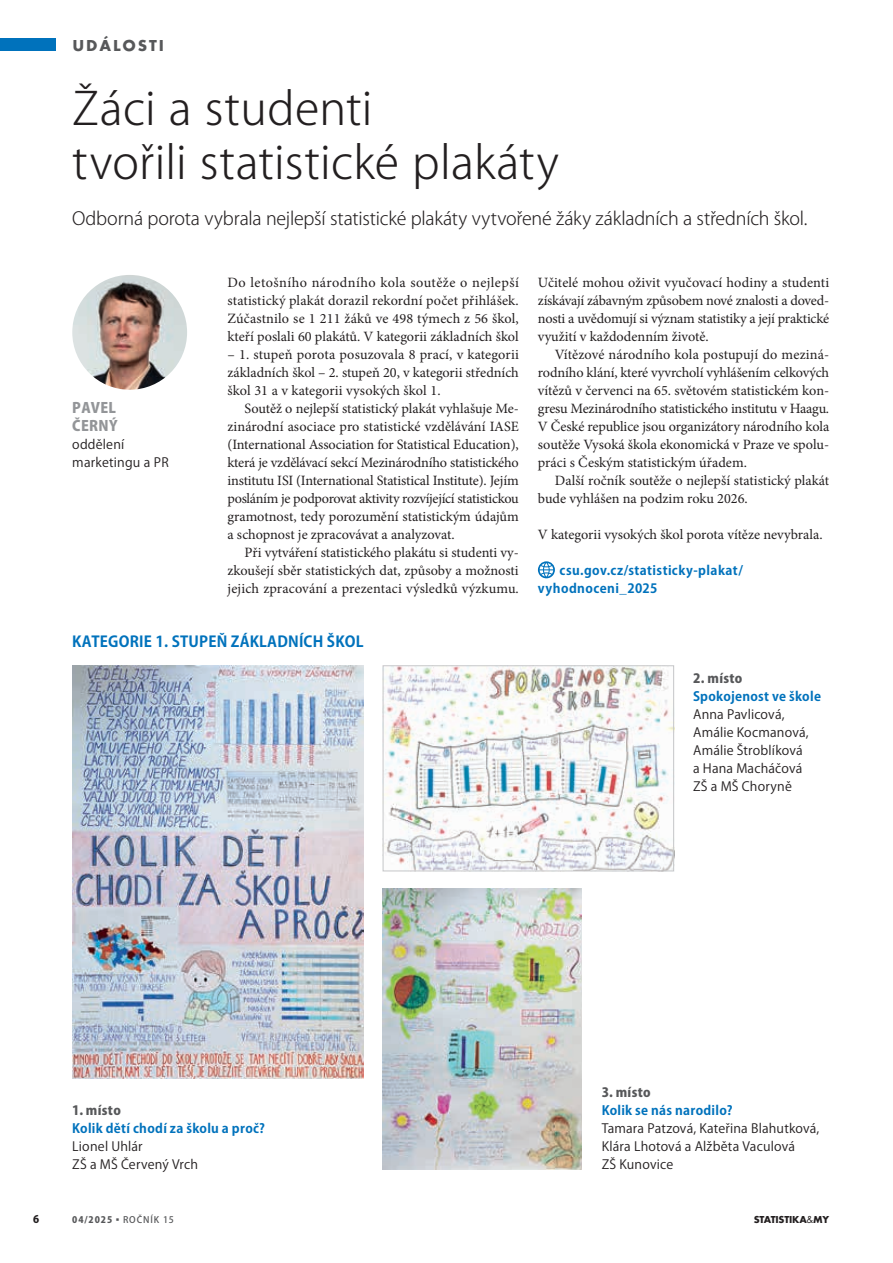
<style>
.page{position:relative;width:893px;height:1263px;background:#fff}
.page>*{position:absolute;margin:0;border:0;box-sizing:border-box;transform-origin:0 0}
.t1{font:300 45px/54px "Koz Go Pr 6 N";letter-spacing:.005em;color:#231f20}
.t2{font:300 18px "Koz Go Pr 6 N";letter-spacing:-.015em;color:#231f20}
.t3{font:700 16.5px "Futura TOT";letter-spacing:.115em;color:#57585a}
.t4{font:700 15px "Koz Go Pr 6 N";letter-spacing:.01em;color:#0072bc}
.t5{font:14.25px/18px "Minion Pro";color:#231f20;text-align:justify}
.t6{font:800 14.25px/18px "Koz Go Pr 6 N";letter-spacing:.025em;color:#939598}
.t7{font:12.75px/18px "Koz Go Pr 6 N";letter-spacing:.015em;color:#231f20}
.t8{font:700 12.75px/18px "Koz Go Pr 6 N";letter-spacing:.025em;color:#0072bc}
.t9{font:800 12.75px "Koz Go Pr 6 N";letter-spacing:.025em;color:#57585a}
.t10{font:700 10.5px "Futura TOT";letter-spacing:-.02em;color:#231f20}
.t11{font:800 10.5px "Koz Go Pr 6 N";color:#231f20}
.t12{font:800 9px "Koz Go Pr 6 N";letter-spacing:.1em;color:#57585a}
.s1{font-weight:500}
.s2{font-family:"Futura TOT Book 4";font-weight:400}
</style>
<div class="page">
<div style="left:0;top:39px;width:55px;height:12px;background:#0072bc"></div>
<svg style="left:538px;top:561px;width:17px;height:17px"></svg>
<img style="left:383px;top:889px;width:199px;height:280px">
<img style="left:72px;top:665px;width:292px;height:413px">
<img style="left:385px;top:667px;width:287px;height:202px">
<div style="left:383px;top:665px;width:291px;height:206px;border:1px solid #c7c8ca"></div>
<img style="left:72px;top:275px;width:115px;height:115px;border-radius:57px">
<p class="t3" style="left:72px;top:35px;width:93px">UDÁLOSTI</p>
<h1 class="t1" style="left:72px;top:83px;width:488px">Žáci a studenti<br>tvořili statistické plakáty</h1>
<p class="t2" style="left:72px;top:209px;width:737px">Odborná porota vybrala nejlepší statistické plakáty vytvořené žáky základních a středních škol.</p>
<p class="t6" style="left:72px;top:399px;width:47px">PAVEL<br>ČERNÝ</p>
<p class="t7" style="left:72px;top:436px;width:98px">oddělení marketingu a PR</p>
<p class="t5" style="left:227px;top:274px;width:293px">Do letošního národního kola soutěže o nejlepší statistický plakát dorazil rekordní počet přihlášek.<br>Zúčastnilo se 1 211 žáků ve 498 týmech z 56 škol, kteří poslali 60 plakátů. V kategorii základních škol</p>
<p class="t5" style="left:227px;top:346px;width:293px">– 1. stupeň porota posuzovala 8 prací, v kategorii základních škol – 2. stupeň 20, v kategorii středních škol 31 a v kategorii vysokých škol 1.</p>
<p class="t5" style="left:227px;top:400px;width:293px;text-indent:17px">Soutěž o nejlepší statistický plakát vyhlašuje Me&shy;zinárodní asociace pro statistické vzdělávání IASE (International Association for Statistical Education), která je vzdělávací sekcí Mezinárodního statistického institutu ISI (International Statistical Institute). Jejím posláním je podporovat aktivity rozvíjející statistickou gramotnost, tedy porozumění statistickým údajům a schopnost je zpracovávat a analyzovat.</p>
<p class="t5" style="left:227px;top:544px;width:293px;text-indent:17px">Při vytváření statistického plakátu si studenti vy&shy;zkoušejí sběr statistických dat, způsoby a možnosti jejich zpracování a prezentaci výsledků výzkumu.</p>
<p class="t4" style="left:72px;top:633px;width:293px">KATEGORIE 1. STUPEŇ ZÁKLADNÍCH ŠKOL</p>
<p class="t5" style="left:538px;top:274px;width:293px">Učitelé mohou oživit vyučovací hodiny a studenti získávají zábavným způsobem nové znalosti a doved&shy;nosti a uvědomují si význam statistiky a její praktické využití v každodenním životě.</p>
<p class="t5" style="left:538px;top:346px;width:293px;text-indent:17px">Vítězové národního kola postupují do meziná&shy;rodního klání, které vyvrcholí vyhlášením celkových vítězů v červenci na 65. světovém statistickém kon&shy;gresu Mezinárodního statistického institutu v Haagu.<br>V České republice jsou organizátory národního kola soutěže Vysoká škola ekonomická v Praze ve spolu&shy;práci s Českým statistickým úřadem.</p>
<p class="t5" style="left:538px;top:472px;width:293px;text-indent:17px">Další ročník soutěže o nejlepší statistický plakát bude vyhlášen na podzim roku 2026.</p>
<p class="t5" style="left:538px;top:526px;width:286px">V kategorii vysokých škol porota vítěze nevybrala.</p>
<p class="t8" style="left:538px;top:562px;width:207px;text-indent:22px">csu.gov.cz/statisticky-plakat/ vyhodnoceni_2025</p>
<p class="t9" style="left:693px;top:671px;width:51px">2. místo</p>
<p class="t8" style="left:693px;top:688px;width:129px">Spokojenost ve škole</p>
<p class="t7" style="left:693px;top:706px;width:117px">Anna Pavlicová,<br>Amálie Kocmanová,<br>Amálie Štroblíková a Hana Macháčová<br>ZŠ a MŠ Choryně</p>
<p class="t9" style="left:72px;top:1103px;width:50px">1. místo</p>
<p class="t8" style="left:72px;top:1120px;width:194px">Kolik dětí chodí za školu a proč?</p>
<p class="t7" style="left:72px;top:1138px;width:127px">Lionel Uhlár<br>ZŠ a MŠ Červený Vrch</p>
<p class="t9" style="left:602px;top:1085px;width:51px">3. místo</p>
<p class="t8" style="left:602px;top:1102px;width:132px">Kolik se nás narodilo?</p>
<p class="t7" style="left:602px;top:1120px;width:219px">Tamara Patzová, Kateřina Blahutková,<br>Klára Lhotová a Alžběta Vaculová<br>ZŠ Kunovice</p>
<p class="t11" style="left:33px;top:1214px;width:8px">6</p>
<p class="t12" style="left:72px;top:1215px;width:103px">04/2025▪<span class="s1">ROČNÍK 15</span></p>
<p class="t10" style="left:754px;top:1213px;width:77px">STATISTIKA<span class="s2">&amp;</span>MY</p>
</div>
